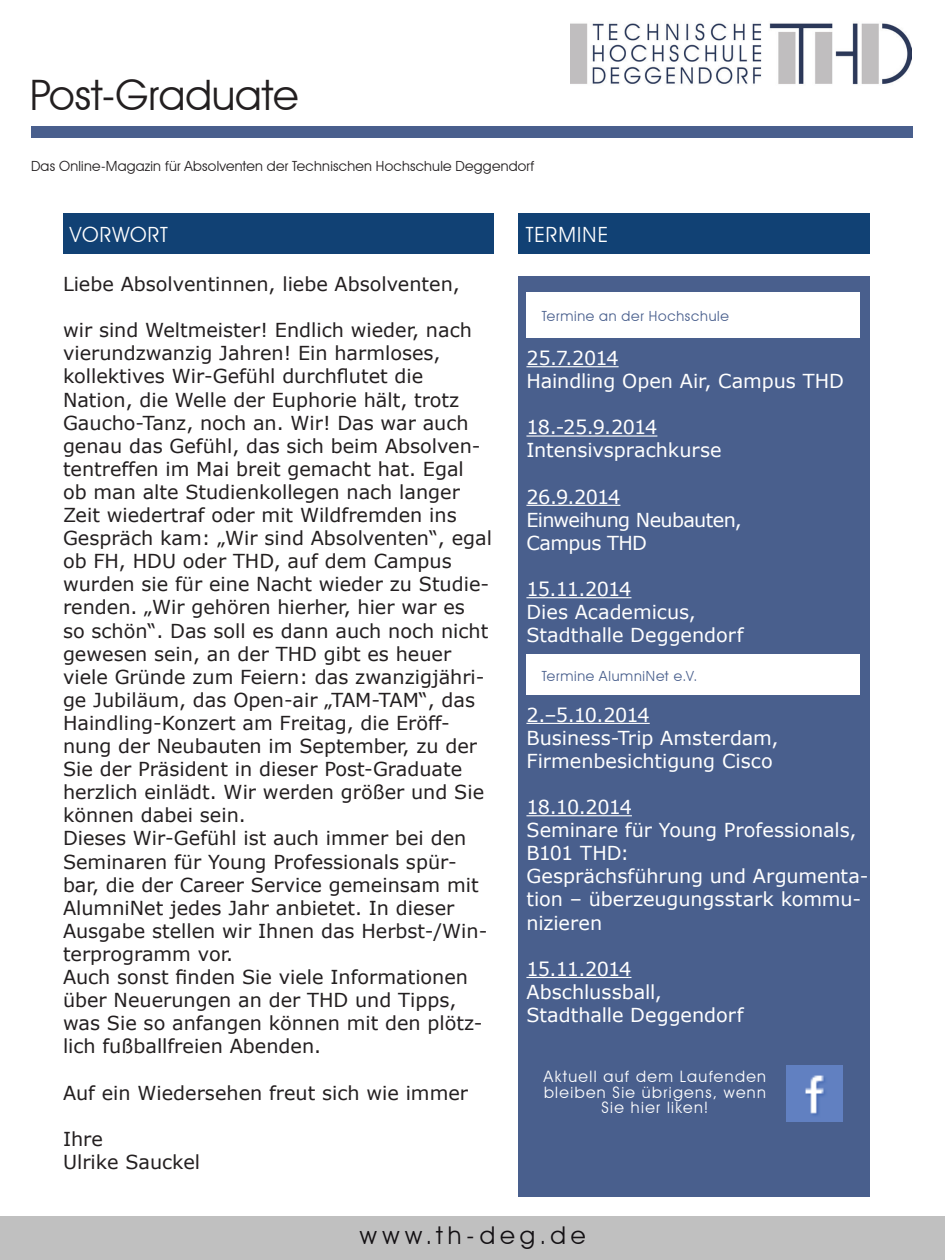
<style>
.page{position:relative;width:945px;height:1260px;background:#fff}
.page>*{position:absolute;margin:0;border:0;box-sizing:border-box;transform-origin:0 0}
.t1{font:42px "Avant Garde IT Cby BT";color:#231f20}
.t2{font:24.5px "Avant Garde IT Cby BT";letter-spacing:.205em;color:#131013}
.t3{font:21px "Avant Garde IT Cby BT";letter-spacing:.045em;color:#fff}
.t4{font:19.25px/23.1px "Verdana";color:#231f20}
.t5{font:19.25px/23.1px "Verdana";letter-spacing:-.005em;color:#fff}
.t6{font:19.25px/23.1px "Verdana";letter-spacing:-.035em;color:#fff}
.t7{font:15.75px/15.8px "Avant Garde IT Cby BT";letter-spacing:.09em;color:#fff;text-align:center}
.t8{font:14px "Avant Garde IT Cby BT";letter-spacing:.015em;color:#231f20}
.t9{font:14px "Avant Garde IT Cby BT";letter-spacing:.05em;color:#495f8d}
</style>
<div class="page">
<img style="left:570px;top:23px;width:342px;height:62px">
<div style="left:32px;top:126px;width:881px;height:12px;background:#495f8d"></div>
<div style="left:63px;top:213px;width:430px;height:41px;background:#114174"></div>
<div style="left:518px;top:213px;width:351px;height:41px;background:#114174"></div>
<div style="left:518px;top:276px;width:351px;height:921px;background:#495f8d"></div>
<div style="left:1px;top:1217px;width:944px;height:43px;background:#c0c0c0"></div>
<div style="left:527px;top:292px;width:333px;height:46px;background:#fff"></div>
<div style="left:527px;top:655px;width:333px;height:40px;background:#fff"></div>
<img style="left:787px;top:1066px;width:56px;height:56px">
<hr style="left:526px;top:366px;width:93px;height:1px;background:#fff">
<hr style="left:526px;top:435px;width:131px;height:2px;background:#fff">
<hr style="left:526px;top:505px;width:94px;height:1px;background:#fff">
<hr style="left:526px;top:597px;width:105px;height:1px;background:#fff">
<hr style="left:526px;top:723px;width:124px;height:1px;background:#fff">
<hr style="left:526px;top:815px;width:106px;height:1px;background:#fff">
<hr style="left:526px;top:977px;width:105px;height:1px;background:#fff">
<h1 class="t1" style="left:30px;top:70px;width:270px">Post-Graduate</h1>
<p class="t8" style="left:31px;top:157px;width:505px">Das Online-Magazin für Absolventen der Technischen Hochschule Deggendorf</p>
<p class="t3" style="left:70px;top:221px;width:100px">VORWORT</p>
<p class="t3" style="left:526px;top:221px;width:84px">TERMINE</p>
<p class="t4" style="left:63px;top:272px;width:398px">Liebe Absolventinnen, liebe Absolventen,</p>
<p class="t4" style="left:63px;top:318px;width:431px">wir sind Weltmeister! Endlich wieder, nach vierundzwanzig Jahren! Ein harmloses, kollektives Wir-Gefühl durchflutet die Nation, die Welle der Euphorie hält, trotz Gaucho-Tanz, noch an. Wir! Das war auch genau das Gefühl, das sich beim Absolven&shy;tentreffen im Mai breit gemacht hat. Egal ob man alte Studienkollegen nach langer Zeit wiedertraf oder mit Wildfremden ins Gespräch kam: „Wir sind Absolventen“, egal ob FH, HDU oder THD, auf dem Campus wurden sie für eine Nacht wieder zu Studie&shy;renden. „Wir gehören hierher, hier war es<br>so schön“. Das soll es dann auch noch nicht gewesen sein, an der THD gibt es heuer viele Gründe zum Feiern: das zwanzigjähri&shy;ge Jubiläum, das Open-air „TAM-TAM“, das Haindling-Konzert am Freitag, die Eröff&shy;nung der Neubauten im September, zu der Sie der Präsident in dieser Post-Graduate herzlich einlädt. Wir werden größer und Sie können dabei sein.<br>Dieses Wir-Gefühl ist auch immer bei den Seminaren für Young Professionals spür&shy;bar, die der Career Service gemeinsam mit AlumniNet jedes Jahr anbietet. In dieser Ausgabe stellen wir Ihnen das Herbst-/Win&shy;terprogramm vor.<br>Auch sonst finden Sie viele Informationen über Neuerungen an der THD und Tipps, was Sie so anfangen können mit den plötz&shy;lich fußballfreien Abenden.</p>
<p class="t4" style="left:63px;top:1081px;width:407px">Auf ein Wiedersehen freut sich wie immer</p>
<p class="t4" style="left:63px;top:1127px;width:139px">Ihre<br>Ulrike Sauckel</p>
<p class="t9" style="left:542px;top:307px;width:189px">Termine an der Hochschule</p>
<p class="t5" style="left:526px;top:346px;width:319px">25.7.2014<br>Haindling Open Air, Campus THD</p>
<p class="t5" style="left:526px;top:416px;width:197px">18.-25.9.2014<br>Intensivsprachkurse</p>
<p class="t6" style="left:526px;top:485px;width:217px">26.9.2014<br>Einweihung Neubauten,<br>Campus THD</p>
<p class="t5" style="left:526px;top:577px;width:219px">15.11.2014<br>Dies Academicus,<br>Stadthalle Deggendorf</p>
<p class="t9" style="left:542px;top:667px;width:157px">Termine AlumniNet e.V.</p>
<p class="t5" style="left:526px;top:703px;width:254px">2.–5.10.2014<br>Business-Trip Amsterdam,<br>Firmenbesichtigung Cisco</p>
<p class="t5" style="left:526px;top:795px;width:344px">18.10.2014<br>Seminare für Young Professionals,<br>B101 THD:<br>Gesprächsführung und Argumenta&shy;tion – überzeugungsstark kommu&shy;nizieren</p>
<p class="t5" style="left:526px;top:957px;width:219px">15.11.2014<br>Abschlussball,<br>Stadthalle Deggendorf</p>
<p class="t7" style="left:544px;top:1068px;width:224px">Aktuell auf dem Laufenden bleiben Sie übrigens, wenn<br>Sie hier liken!</p>
<p class="t2" style="left:360px;top:1221px;width:227px">www.th-deg.de</p>
</div>
